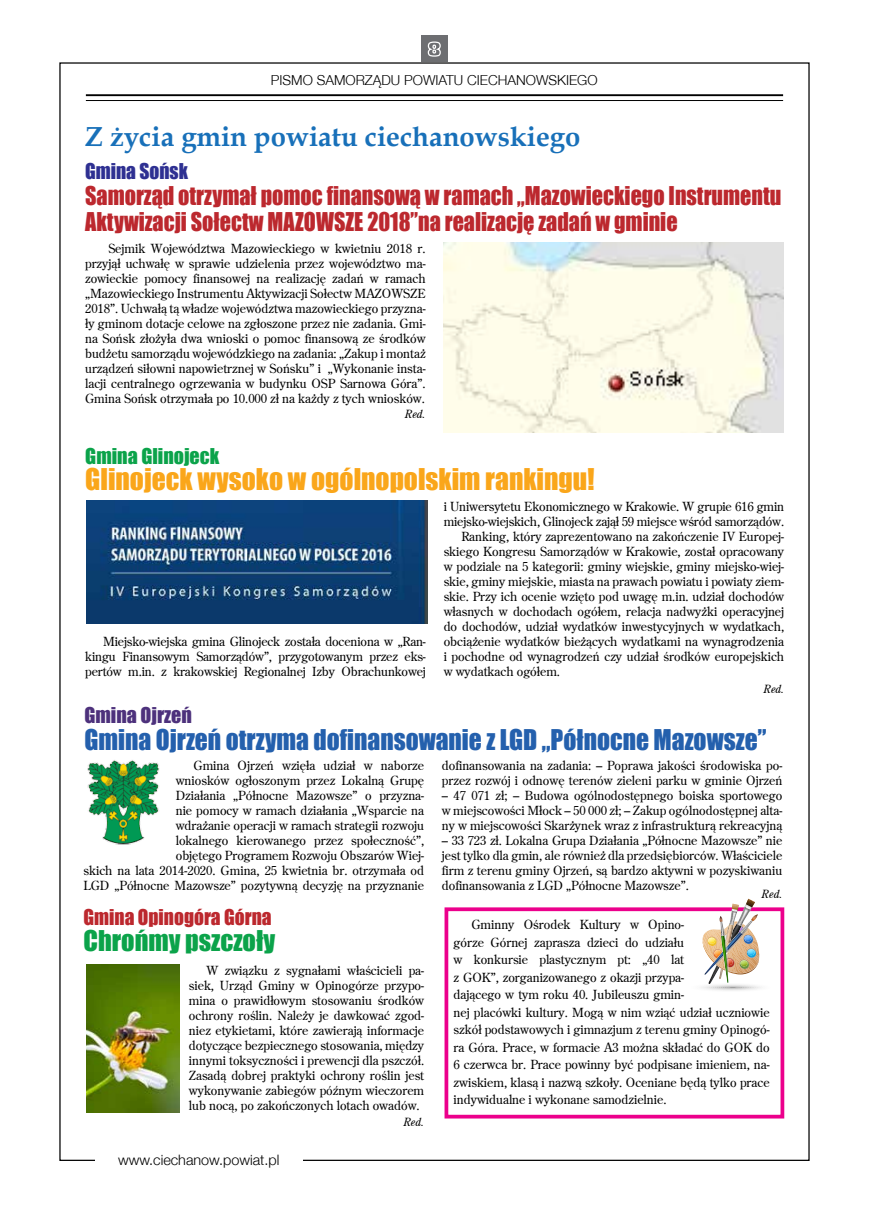
<style>
.page{position:relative;width:869px;height:1223px;background:#fff}
.page>*{position:absolute;margin:0;border:0;box-sizing:border-box;transform-origin:0 0}
.t1{font:27.5px "Impact";color:#faa61a}
.t2{font:700 27.5px "Book Antiqua";color:#1870b9}
.t3{font:26.25px "Impact";color:#2460ad}
.t4{font:26.25px "Impact";color:#0ba34a}
.t5{font:23.75px/26.2px "Impact";color:#bc282e;scale:.93 1}
.t6{font:20px "Impact";color:#bc282e}
.t7{font:20px "Impact";color:#0ba34a}
.t8{font:20px "Impact";color:#4d317c}
.t9{font:20px "Impact";color:#2e3092}
.t10{font:300 14.38px "Helvetica Neue CE";color:#000}
.t11{font:300 13.75px "Helvetica Neue CE";color:#000}
.t12{font:12.5px/15px "Centurion Old";color:#000;text-align:justify}
.t13{font:italic 11.25px "Centurion Old";color:#000}
</style>
<div class="page">
<div style="left:421px;top:35px;width:26px;height:27px;background:#6d6e71"></div>
<svg style="left:427px;top:41px;width:14px;height:16px"></svg>
<hr style="left:86px;top:94px;width:696px;height:2px;background:#000">
<hr style="left:86px;top:100px;width:696px;height:1px;background:#000">
<img style="left:86px;top:964px;width:93px;height:148px">
<img style="left:443px;top:242px;width:340px;height:190px">
<img style="left:87px;top:500px;width:340px;height:123px">
<img style="left:87px;top:760px;width:73px;height:84px">
<div style="left:444px;top:907px;width:339px;height:211px;border:4px solid #ec008c"></div>
<img style="left:687px;top:898px;width:86px;height:93px">
<p class="t11" style="left:271px;top:72px;width:328px">PISMO SAMORZĄDU POWIATU CIECHANOWSKIEGO</p>
<h1 class="t2" style="left:85px;top:118px;width:496px">Z życia gmin powiatu ciechanowskiego</h1>
<h3 class="t9" style="left:85px;top:155px;width:104px">Gmina Sońsk</h3>
<h3 class="t5" style="left:85px;top:182px;width:749px">Samorząd otrzymał pomoc finansową w ramach „Mazowieckiego Instrumentu<br>Aktywizacji Sołectw MAZOWSZE 2018”na realizację zadań w gminie</h3>
<p class="t12" style="left:85px;top:241px;width:342px;text-indent:23px">Sejmik Województwa Mazowieckiego w kwietniu 2018 r. przyjął uchwałę w sprawie udzielenia przez województwo ma&shy;zowieckie pomocy finansowej na realizację zadań w ramach „Mazowieckiego Instrumentu Aktywizacji Sołectw MAZOWSZE 2018”. Uchwałą tą władze województwa mazowieckiego przyzna&shy;ły gminom dotacje celowe na zgłoszone przez nie zadania. Gmi&shy;na Sońsk złożyła dwa wnioski o pomoc finansową ze środków budżetu samorządu wojewódzkiego na zadania: „Zakup i montaż urządzeń siłowni napowietrznej w Sońsku” i „Wykonanie insta&shy;lacji centralnego ogrzewania w budynku OSP Sarnowa Góra”.<br>Gmina Sońsk otrzymała po 10.000 zł na każdy z tych wniosków.</p>
<p class="t13" style="left:404px;top:407px;width:22px">Red.</p>
<h3 class="t7" style="left:85px;top:440px;width:135px">Gmina Glinojeck</h3>
<h1 class="t1" style="left:85px;top:458px;width:510px">Glinojeck wysoko w ogólnopolskim rankingu!</h1>
<p class="t12" style="left:85px;top:633px;width:342px;text-indent:18px">Miejsko-wiejska gmina Glinojeck została doceniona w „Ran&shy;kingu Finansowym Samorządów”, przygotowanym przez eks&shy;pertów m.in. z krakowskiej Regionalnej Izby Obrachunkowej</p>
<p class="t12" style="left:443px;top:498px;width:342px">i Uniwersytetu Ekonomicznego w Krakowie. W grupie 616 gmin</p>
<p class="t12" style="left:443px;top:513px;width:342px">miejsko-wiejskich, Glinojeck zajął 59 miejsce wśród samorządów.</p>
<p class="t12" style="left:461px;top:528px;width:324px">Ranking, który zaprezentowano na zakończenie IV Europej-</p>
<p class="t12" style="left:443px;top:543px;width:342px">skiego Kongresu Samorządów w Krakowie, został opracowany</p>
<p class="t12" style="left:443px;top:558px;width:342px">w podziale na 5 kategorii: gminy wiejskie, gminy miejsko-wiej-</p>
<p class="t12" style="left:443px;top:573px;width:342px">skie, gminy miejskie, miasta na prawach powiatu i powiaty ziem-</p>
<p class="t12" style="left:443px;top:588px;width:342px">skie. Przy ich ocenie wzięto pod uwagę m.in. udział dochodów</p>
<p class="t12" style="left:443px;top:603px;width:342px">własnych w dochodach ogółem, relacja nadwyżki operacyjnej</p>
<p class="t12" style="left:443px;top:618px;width:342px">do dochodów, udział wydatków inwestycyjnych w wydatkach,</p>
<p class="t12" style="left:443px;top:633px;width:342px">obciążenie wydatków bieżących wydatkami na wynagrodzenia</p>
<p class="t12" style="left:443px;top:648px;width:342px">i pochodne od wynagrodzeń czy udział środków europejskich</p>
<p class="t12" style="left:443px;top:663px;width:118px">w wydatkach ogółem.</p>
<p class="t13" style="left:763px;top:682px;width:22px">Red.</p>
<h3 class="t8" style="left:84px;top:700px;width:109px">Gmina Ojrzeń</h3>
<h2 class="t3" style="left:84px;top:719px;width:683px">Gmina Ojrzeń otrzyma dofinansowanie z LGD „Północne Mazowsze”</h2>
<p class="t12" style="left:83px;top:757px;width:342px;text-align:right">Gmina Ojrzeń wzięła udział w naborze<br>wniosków ogłoszonym przez Lokalną Grupę<br>Działania „Północne Mazowsze” o przyzna-<br>nie pomocy w ramach działania „Wsparcie na<br>wdrażanie operacji w ramach strategii rozwoju<br>lokalnego kierowanego przez społeczność”,<br>objętego Programem Rozwoju Obszarów Wiej-<br>skich na lata 2014-2020. Gmina, 25 kwietnia br. otrzymała od LGD „Północne Mazowsze” pozytywną decyzję na przyznanie</p>
<h3 class="t6" style="left:84px;top:901px;width:189px">Gmina Opinogóra Górna</h3>
<h2 class="t4" style="left:84px;top:920px;width:193px">Chrońmy pszczoły</h2>
<p class="t12" style="left:189px;top:962px;width:237px;text-indent:18px">W związku z sygnałami właścicieli pa&shy;siek, Urząd Gminy w Opinogórze przypo&shy;mina o prawidłowym stosowaniu środków ochrony roślin. Należy je dawkować zgod&shy;niez etykietami, które zawierają informacje dotyczące bezpiecznego stosowania, między innymi toksyczności i prewencji dla pszczół.<br>Zasadą dobrej praktyki ochrony roślin jest wykonywanie zabiegów późnym wieczorem lub nocą, po zakończonych lotach owadów.</p>
<p class="t13" style="left:403px;top:1115px;width:22px">Red.</p>
<p class="t10" style="left:118px;top:1151px;width:163px">www.ciechanow.powiat.pl</p>
<p class="t12" style="left:441px;top:757px;width:342px">dofinansowania na zadania: – Poprawa jakości środowiska po&shy;przez rozwój i odnowę terenów zieleni parku w gminie Ojrzeń</p>
<p class="t12" style="left:441px;top:787px;width:342px">– 47 071 zł; – Budowa ogólnodostępnego boiska sportowego w miejscowości Młock – 50 000 zł; – Zakup ogólnodostępnej alta&shy;ny w miejscowości Skarżynek wraz z infrastrukturą rekreacyjną</p>
<p class="t12" style="left:441px;top:832px;width:342px">– 33 723 zł. Lokalna Grupa Działania „Północne Mazowsze” nie jest tylko dla gmin, ale również dla przedsiębiorców. Właściciele firm z terenu gminy Ojrzeń, są bardzo aktywni w pozyskiwaniu dofinansowania z LGD „Północne Mazowsze”.</p>
<p class="t13" style="left:761px;top:887px;width:22px">Red.</p>
<p class="t12" style="left:453px;top:915px;width:317px;line-height:17.5px;text-align:left;text-indent:18px">Gminny Ośrodek Kultury w Opino-<br>górze Górnej zaprasza dzieci do udziału<br>w konkursie plastycznym pt: „40 lat<br>z GOK”, zorganizowanego z okazji przypa-<br>dającego w tym roku 40. Jubileuszu gmin-<br>nej placówki kultury. Mogą w nim wziąć udział uczniowie szkół podstawowych i gimnazjum z terenu gminy Opinogó&shy;ra Góra. Prace, w formacie A3 można składać do GOK do 6 czerwca br. Prace powinny być podpisane imieniem, na&shy;zwiskiem, klasą i nazwą szkoły. Oceniane będą tylko prace indywidualne i wykonane samodzielnie.</p>
</div>
